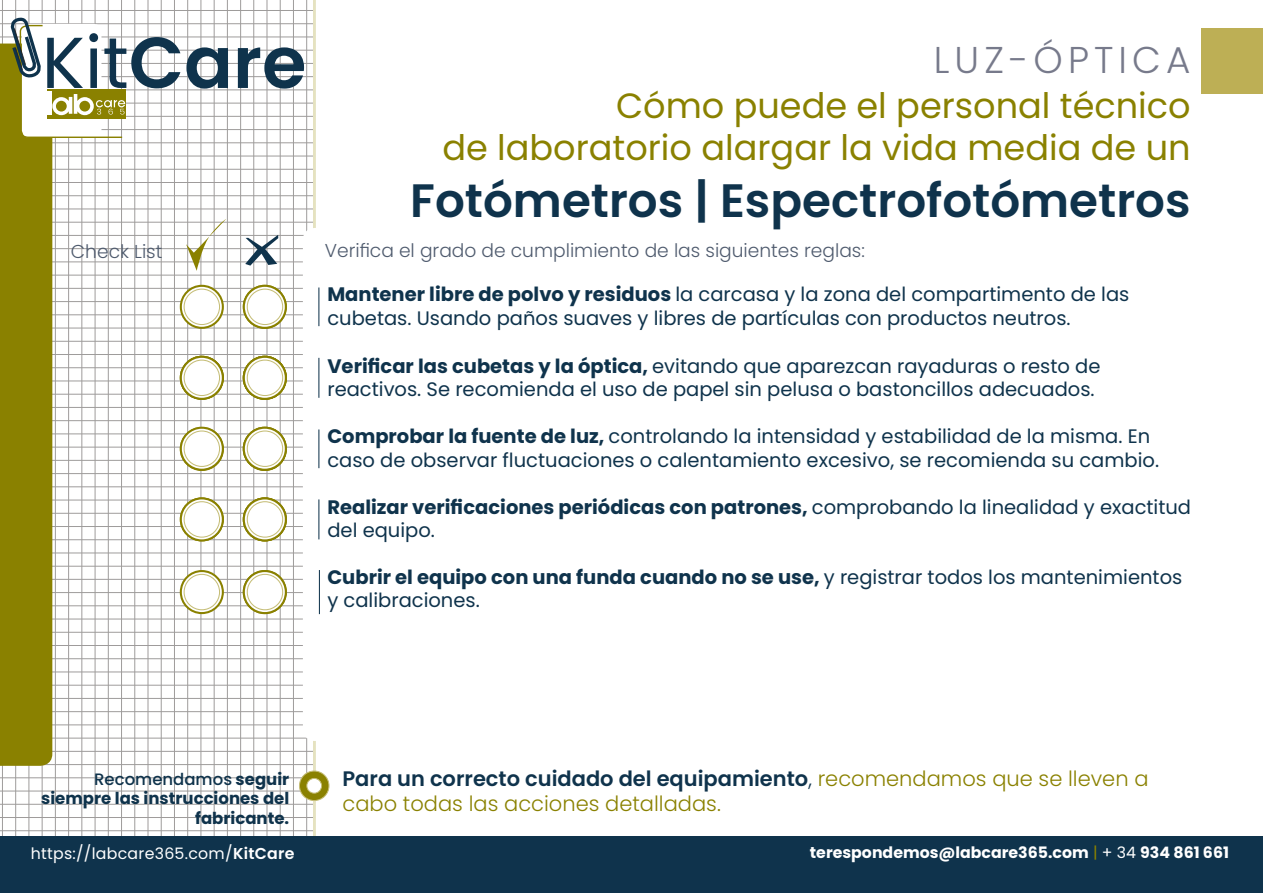
<style>
.page{position:relative;width:1263px;height:893px;background:#fff}
.page>*{position:absolute;margin:0;border:0;box-sizing:border-box;transform-origin:0 0}
.t1{font:600 46.8px "Poppins";color:#0f334c}
.t2{font:300 37.35px "Poppins";letter-spacing:.135em;color:#777a8b}
.t3{font:35.1px/42.2px "Poppins";color:#8a8100;text-align:right}
.t4{font:300 21px/25.2px "Poppins";color:#8a8100}
.t5{font:19.5px/23.4px "Poppins";color:#0f334c}
.t6{font:700 19.5px/23.4px "Poppins";color:#0f334c}
.t7{font:300 18.6px "Poppins";color:#4f5b6e}
.t8{font:700 16.5px/19.8px "Poppins";color:#0f334c;text-align:right}
.t9{font:700 15.75px "Poppins";color:#fff}
.t10{font:15.75px "Poppins";letter-spacing:.02em;color:#fff}
.s1{font-weight:700}
.s2{font-weight:400}
.s3{font-weight:500}
.s4{font-weight:600;color:#0f334c}
.s5{color:#0f334c}
.s6{font-weight:600}
.s7{font-weight:400;color:#8a8100}
</style>
<div class="page">
<svg style="left:0;top:0;width:316px;height:836px"></svg>
<div style="left:0;top:836px;width:1263px;height:57px;background:#0f334c"></div>
<div style="left:303px;top:228px;width:31px;height:513px;background:#fff;border-radius:12px"></div>
<svg style="left:0;top:18px;width:304px;height:748px"></svg>
<svg style="left:181px;top:571px;width:42px;height:42px"></svg>
<div style="left:180px;top:570px;width:44px;height:44px;border:2px solid #8a8100;border-radius:50%"></div>
<svg style="left:244px;top:571px;width:42px;height:42px"></svg>
<div style="left:243px;top:570px;width:44px;height:44px;border:2px solid #8a8100;border-radius:50%"></div>
<div style="left:184px;top:574px;width:36px;height:36px;background:#fff;border-radius:50%"></div>
<div style="left:184px;top:574px;width:36px;height:36px;border:1px solid #c5bd76;border-radius:50%"></div>
<div style="left:247px;top:574px;width:36px;height:36px;background:#fff;border-radius:50%"></div>
<div style="left:247px;top:574px;width:36px;height:36px;border:1px solid #c5bd76;border-radius:50%"></div>
<svg style="left:181px;top:498px;width:42px;height:42px"></svg>
<div style="left:180px;top:497px;width:44px;height:44px;border:2px solid #8a8100;border-radius:50%"></div>
<svg style="left:244px;top:498px;width:42px;height:42px"></svg>
<div style="left:243px;top:497px;width:44px;height:44px;border:2px solid #8a8100;border-radius:50%"></div>
<div style="left:184px;top:502px;width:36px;height:35px;background:#fff;border-radius:50%"></div>
<div style="left:184px;top:501px;width:36px;height:37px;border:1px solid #c5bd76;border-radius:50%"></div>
<div style="left:247px;top:502px;width:36px;height:35px;background:#fff;border-radius:50%"></div>
<div style="left:247px;top:501px;width:36px;height:37px;border:1px solid #c5bd76;border-radius:50%"></div>
<svg style="left:181px;top:428px;width:42px;height:42px"></svg>
<div style="left:180px;top:427px;width:44px;height:44px;border:2px solid #8a8100;border-radius:50%"></div>
<svg style="left:244px;top:428px;width:42px;height:42px"></svg>
<div style="left:243px;top:427px;width:44px;height:44px;border:2px solid #8a8100;border-radius:50%"></div>
<div style="left:184px;top:431px;width:36px;height:35px;background:#fff;border-radius:50%"></div>
<div style="left:184px;top:430px;width:36px;height:37px;border:1px solid #c5bd76;border-radius:50%"></div>
<div style="left:247px;top:431px;width:36px;height:35px;background:#fff;border-radius:50%"></div>
<div style="left:247px;top:430px;width:36px;height:37px;border:1px solid #c5bd76;border-radius:50%"></div>
<svg style="left:181px;top:357px;width:42px;height:42px"></svg>
<div style="left:180px;top:356px;width:44px;height:44px;border:2px solid #8a8100;border-radius:50%"></div>
<svg style="left:244px;top:357px;width:42px;height:42px"></svg>
<div style="left:243px;top:356px;width:44px;height:44px;border:2px solid #8a8100;border-radius:50%"></div>
<div style="left:184px;top:360px;width:36px;height:35px;background:#fff;border-radius:50%"></div>
<div style="left:184px;top:360px;width:36px;height:36px;border:1px solid #c5bd76;border-radius:50%"></div>
<div style="left:247px;top:360px;width:36px;height:35px;background:#fff;border-radius:50%"></div>
<div style="left:247px;top:360px;width:36px;height:36px;border:1px solid #c5bd76;border-radius:50%"></div>
<svg style="left:181px;top:286px;width:42px;height:42px"></svg>
<div style="left:180px;top:285px;width:44px;height:44px;border:2px solid #8a8100;border-radius:50%"></div>
<svg style="left:244px;top:286px;width:42px;height:42px"></svg>
<div style="left:243px;top:285px;width:44px;height:44px;border:2px solid #8a8100;border-radius:50%"></div>
<div style="left:184px;top:289px;width:36px;height:36px;background:#fff;border-radius:50%"></div>
<div style="left:184px;top:289px;width:36px;height:36px;border:1px solid #c5bd76;border-radius:50%"></div>
<div style="left:247px;top:289px;width:36px;height:36px;background:#fff;border-radius:50%"></div>
<div style="left:247px;top:289px;width:36px;height:36px;border:1px solid #c5bd76;border-radius:50%"></div>
<hr style="left:318px;top:287px;width:1px;height:39px;background:#0f334c">
<hr style="left:318px;top:358px;width:1px;height:40px;background:#0f334c">
<hr style="left:318px;top:429px;width:1px;height:39px;background:#0f334c">
<hr style="left:318px;top:499px;width:1px;height:40px;background:#0f334c">
<hr style="left:319px;top:570px;width:1px;height:44px;background:#0f334c">
<div style="left:1202px;top:28px;width:61px;height:66px;background:#bdaf55"></div>
<svg style="left:299px;top:771px;width:30px;height:29px"></svg>
<div style="left:299px;top:770px;width:30px;height:31px;border:1px solid #c5bd76;border-radius:50%"></div>
<div style="left:307px;top:778px;width:15px;height:15px;background:#fff;border-radius:50%"></div>
<div style="left:307px;top:778px;width:15px;height:15px;border:1px solid #c5bd76;border-radius:50%"></div>
<p class="t2" style="left:934px;top:38px;width:258px">LUZ-ÓPTICA</p>
<p class="t7" style="left:71px;top:241px;width:93px">Check List</p>
<p class="t3" style="left:442px;top:85px;width:750px">Cómo puede el personal técnico<br>de laboratorio alargar la vida media de un</p>
<p class="t1" style="left:410px;top:173px;width:782px">Fotómetros | Espectrofotómetros</p>
<p class="t7" style="left:325px;top:240px;width:542px">Verifica el grado de cumplimiento de las siguientes reglas:</p>
<p class="t5" style="left:327px;top:283px;width:803px"><span class="s1">Mantener libre de polvo y residuos</span> la carcasa y la zona del compartimento de las cubetas. Usando paños suaves y libres de partículas con productos neutros.</p>
<p class="t5" style="left:327px;top:355px;width:775px"><span class="s1">Verificar las cubetas y la óptica,</span> evitando que aparezcan rayaduras o resto de reactivos. Se recomienda el uso de papel sin pelusa o bastoncillos adecuados.</p>
<p class="t5" style="left:327px;top:425px;width:833px"><span class="s1">Comprobar la fuente de luz,</span> controlando la intensidad y estabilidad de la misma. En caso de observar fluctuaciones o calentamiento excesivo, se recomienda su cambio.</p>
<p class="t6" style="left:327px;top:495px;width:865px">Realizar verificaciones periódicas con patrones, <span class="s2">comprobando la linealidad y exactitud del equipo.</span></p>
<p class="t5" style="left:327px;top:565px;width:856px"><span class="s1">Cubrir el equipo con una funda cuando no se use,</span> y registrar todos los mantenimientos y calibraciones.</p>
<p class="t8" style="left:41px;top:769px;width:250px"><span class="s3">Recomendamos</span> seguir siempre las instrucciones del fabricante.</p>
<p class="t4" style="left:342px;top:766px;width:807px"><span class="s4">Para un correcto cuidado del equipamiento</span><span class="s5">,</span> recomendamos que se lleven a cabo todas las acciones detalladas.</p>
<p class="t10" style="left:31px;top:844px;width:265px">https://labcare365.com/<span class="s6">KitCare</span></p>
<p class="t9" style="left:810px;top:843px;width:421px">terespondemos@labcare365.com <span class="s7">|</span> <span class="s2">+ 34</span> 934 861 661</p>
</div>
